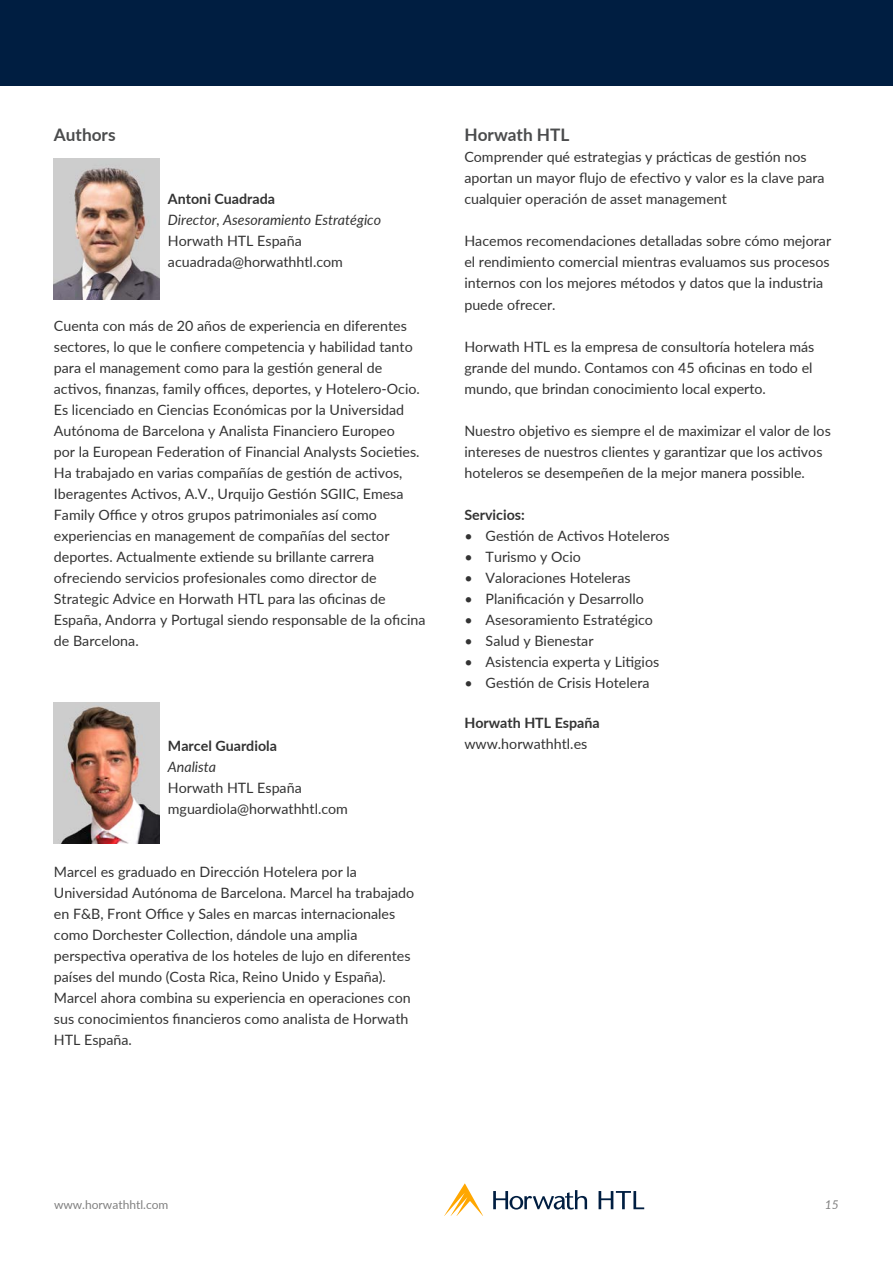
<style>
.page{position:relative;width:893px;height:1263px;background:#fff}
.page>*{position:absolute;margin:0;border:0;box-sizing:border-box;transform-origin:0 0}
.t1{font:700 17.25px "Lato";color:#4b4c4d}
.t2{font:14.25px/21px "Lato";color:#333}
.t3{font:700 14.25px "Lato";color:#333}
.t4{font:italic 14.25px "Lato";color:#333}
.t5{font:12px "Lato";color:#808080}
.t6{font:italic 12px "Lato";color:#808080}
</style>
<div class="page">
<div style="left:0;top:0;width:893px;height:85px;background:#001e41"></div>
<svg style="left:445px;top:1183px;width:38px;height:32px"></svg>
<svg style="left:493px;top:1190px;width:94px;height:19px"></svg>
<svg style="left:599px;top:1191px;width:45px;height:18px"></svg>
<img style="left:54px;top:158px;width:105px;height:142px">
<img style="left:54px;top:702px;width:105px;height:142px">
<p class="t1" style="left:54px;top:122px;width:63px">Authors</p>
<p class="t3" style="left:168px;top:189px;width:109px">Antoni Cuadrada</p>
<p class="t4" style="left:168px;top:210px;width:215px">Director, Asesoramiento Estratégico</p>
<p class="t2" style="left:168px;top:230px;width:135px">Horwath HTL España</p>
<p class="t2" style="left:168px;top:251px;width:177px">acuadrada@horwathhtl.com</p>
<p class="t2" style="left:54px;top:314px;width:368px">Cuenta con más de 20 años de experiencia en diferentes sectores, lo que le confiere competencia y habilidad tanto para el management como para la gestión general de activos, finanzas, family offices, deportes, y Hotelero-Ocio.</p>
<p class="t2" style="left:54px;top:398px;width:373px">Es licenciado en Ciencias Económicas por la Universidad Autónoma de Barcelona y Analista Financiero Europeo<br>por la European Federation of Financial Analysts Societies.<br>Ha trabajado en varias compañías de gestión de activos, Iberagentes Activos, A.V., Urquijo Gestión SGIIC, Emesa Family Office y otros grupos patrimoniales así como experiencias en management de compañías del sector deportes. Actualmente extiende su brillante carrera ofreciendo servicios profesionales como director de Strategic Advice en Horwath HTL para las oficinas de España, Andorra y Portugal siendo responsable de la oficina de Barcelona.</p>
<p class="t3" style="left:168px;top:735px;width:111px">Marcel Guardiola</p>
<p class="t4" style="left:168px;top:756px;width:50px">Analista</p>
<p class="t2" style="left:168px;top:776px;width:135px">Horwath HTL España</p>
<p class="t2" style="left:168px;top:797px;width:182px">mguardiola@horwathhtl.com</p>
<p class="t2" style="left:54px;top:860px;width:362px">Marcel es graduado en Dirección Hotelera por la Universidad Autónoma de Barcelona. Marcel ha trabajado en F&amp;B, Front Office y Sales en marcas internacionales como Dorchester Collection, dándole una amplia perspectiva operativa de los hoteles de lujo en diferentes países del mundo (Costa Rica, Reino Unido y España).<br>Marcel ahora combina su experiencia en operaciones con sus conocimientos financieros como analista de Horwath HTL España.</p>
<p class="t1" style="left:464px;top:122px;width:107px">Horwath HTL</p>
<p class="t2" style="left:464px;top:146px;width:362px">Comprender qué estrategias y prácticas de gestión nos aportan un mayor flujo de efectivo y valor es la clave para cualquier operación de asset management</p>
<p class="t2" style="left:464px;top:230px;width:368px">Hacemos recomendaciones detalladas sobre cómo mejorar el rendimiento comercial mientras evaluamos sus procesos internos con los mejores métodos y datos que la industria puede ofrecer.</p>
<p class="t2" style="left:464px;top:335px;width:352px">Horwath HTL es la empresa de consultoría hotelera más grande del mundo. Contamos con 45 oficinas en todo el mundo, que brindan conocimiento local experto.</p>
<p class="t2" style="left:464px;top:419px;width:368px">Nuestro objetivo es siempre el de maximizar el valor de los intereses de nuestros clientes y garantizar que los activos hoteleros se desempeñen de la mejor manera possible.</p>
<p class="t3" style="left:464px;top:504px;width:62px">Servicios:</p>
<p class="t2" style="left:464px;top:524px;width:207px">• Gestión de Activos Hoteleros</p>
<p class="t2" style="left:464px;top:545px;width:118px">• Turismo y Ocio</p>
<p class="t2" style="left:464px;top:566px;width:168px">• Valoraciones Hoteleras</p>
<p class="t2" style="left:464px;top:587px;width:181px">• Planificación y Desarrollo</p>
<p class="t2" style="left:464px;top:608px;width:190px">• Asesoramiento Estratégico</p>
<p class="t2" style="left:464px;top:629px;width:131px">• Salud y Bienestar</p>
<p class="t2" style="left:464px;top:650px;width:196px">• Asistencia experta y Litigios</p>
<p class="t2" style="left:464px;top:671px;width:187px">• Gestión de Crisis Hotelera</p>
<p class="t3" style="left:464px;top:712px;width:137px">Horwath HTL España</p>
<p class="t2" style="left:464px;top:733px;width:124px">www.horwathhtl.es</p>
<p class="t5" style="left:54px;top:1196px;width:116px">www.horwathhtl.com</p>
<p class="t6" style="left:825px;top:1196px;width:15px">15</p>
</div>
